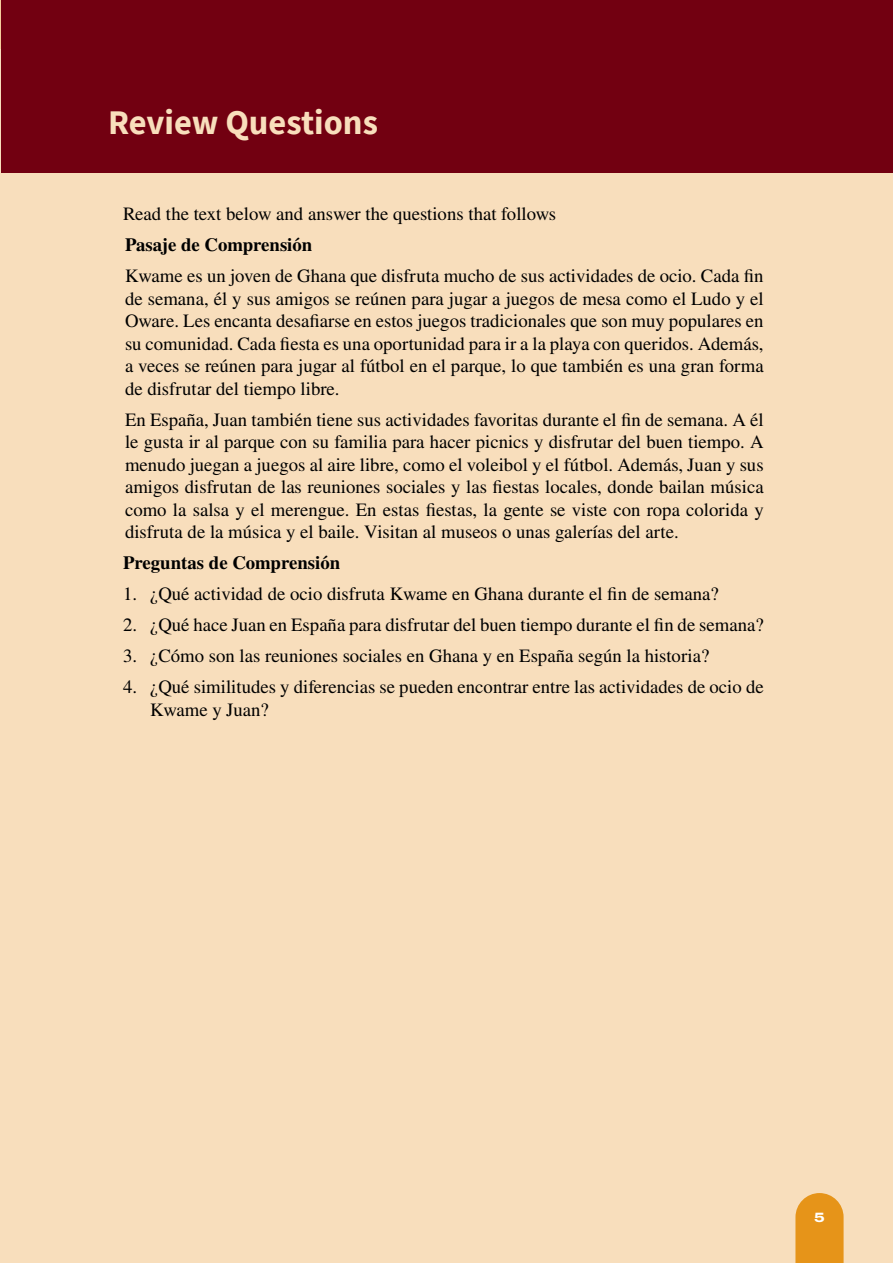
<style>
.page{position:relative;width:893px;height:1263px;background:#f8debc}
.page>*{position:absolute;margin:0;border:0;box-sizing:border-box;transform-origin:0 0}
.t1{font:700 34.5px "Source Sans Pro";color:#f8debc}
.t2{font:18.75px/22.5px "STIX General";color:#000;text-align:justify}
.t3{font:700 18.75px "STIX General";color:#000}
.t4{font:800 13.5px "Archivo Expanded";color:#fff}
</style>
<div class="page">
<svg style="left:795px;top:1193px;width:49px;height:70px;background:#e79a27"></svg>
<div style="left:2px;top:0;width:891px;height:172px;background:#720011"></div>
<h1 class="t1" style="left:108px;top:99px;width:271px">Review Questions</h1>
<p class="t2" style="left:123px;top:203px;width:435px">Read the text below and answer the questions that follows</p>
<p class="t3" style="left:125px;top:231px;width:189px">Pasaje de Comprensión</p>
<p class="t2" style="left:125px;top:265px;width:640px">Kwame es un joven de Ghana que disfruta mucho de sus actividades de ocio. Cada fin de semana, él y sus amigos se reúnen para jugar a juegos de mesa como el Ludo y el Oware. Les encanta desafiarse en estos juegos tradicionales que son muy populares en su comunidad. Cada fiesta es una oportunidad para ir a la playa con queridos. Además, a veces se reúnen para jugar al fútbol en el parque, lo que también es una gran forma de disfrutar del tiempo libre.</p>
<p class="t2" style="left:125px;top:409px;width:640px">En España, Juan también tiene sus actividades favoritas durante el fin de semana. A él le gusta ir al parque con su familia para hacer picnics y disfrutar del buen tiempo. A menudo juegan a juegos al aire libre, como el voleibol y el fútbol. Además, Juan y sus amigos disfrutan de las reuniones sociales y las fiestas locales, donde bailan música como la salsa y el merengue. En estas fiestas, la gente se viste con ropa colorida y disfruta de la música y el baile. Visitan al museos o unas galerías del arte.</p>
<p class="t3" style="left:123px;top:549px;width:219px">Preguntas de Comprensión</p>
<p class="t2" style="left:123px;top:584px;width:597px">1. ¿Qué actividad de ocio disfruta Kwame en Ghana durante el fin de semana?</p>
<p class="t2" style="left:123px;top:615px;width:642px">2. ¿Qué hace Juan en España para disfrutar del buen tiempo durante el fin de semana?</p>
<p class="t2" style="left:123px;top:646px;width:588px">3. ¿Cómo son las reuniones sociales en Ghana y en España según la historia?</p>
<p class="t2" style="left:150px;top:677px;width:615px;text-indent:-27px">4. ¿Qué similitudes y diferencias se pueden encontrar entre las actividades de ocio de<br>Kwame y Juan?</p>
<p class="t4" style="left:814px;top:1207px;width:12px">5</p>
</div>
